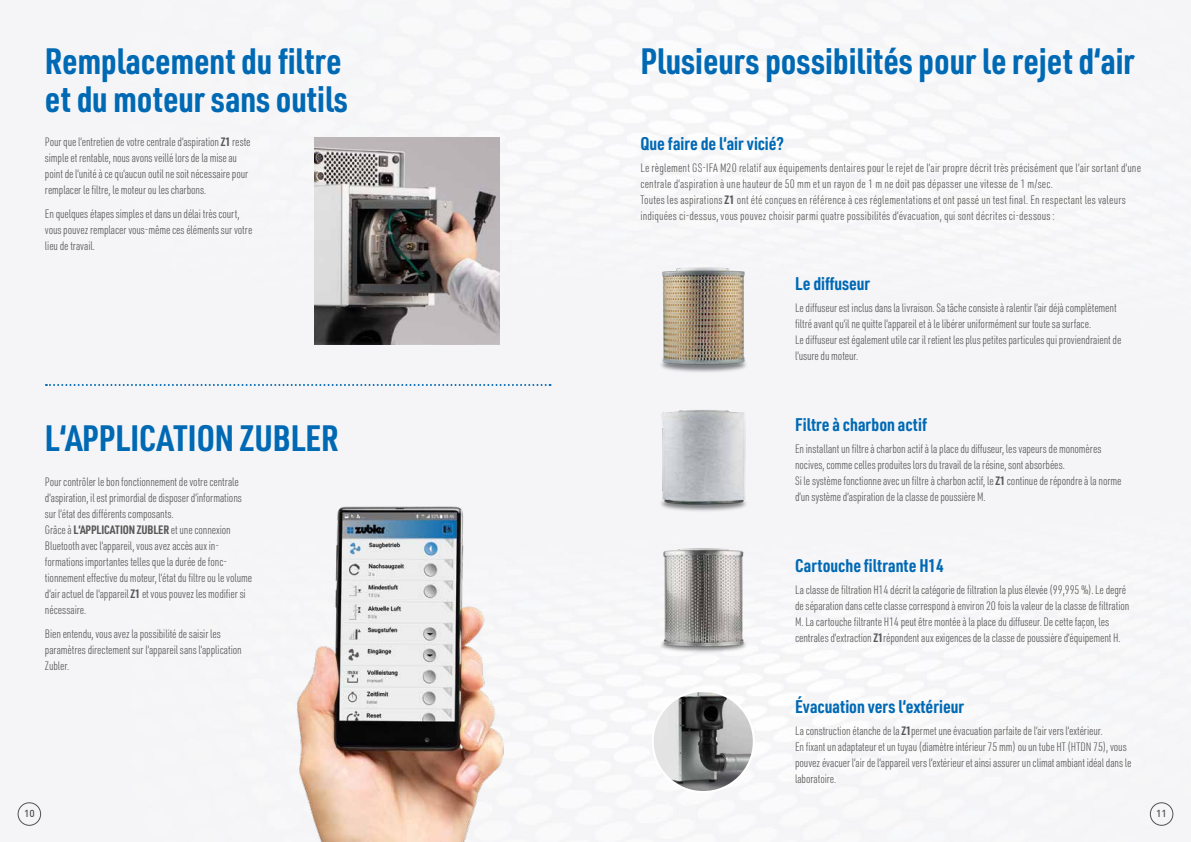
<style>
.page{position:relative;width:1191px;height:842px;background:#fff}
.page>*{position:absolute;margin:0;border:0;box-sizing:border-box;transform-origin:0 0}
.t1{font:700 36px/38px "URWDIN Cond";color:#0069b4}
.t2{font:700 18px "URWDIN Cond";color:#0069b4}
.t3{font:300 12px/16px "URWDIN Cond";letter-spacing:-.01em;color:#575756}
.t4{font:300 12px/16px "URWDIN Cond";letter-spacing:.01em;color:#575756}
.t5{font:500 10px "DIN";color:#545051}
.s1{font-weight:700}
</style>
<div class="page">
<div style="left:17px;top:0;width:1174px;height:842px;background:#f5f5f8"></div>
<div style="left:18px;top:802px;width:23px;height:24px;border:1px solid #545051;border-radius:50%"></div>
<div style="left:1150px;top:802px;width:23px;height:24px;border:1px solid #545051;border-radius:50%"></div>
<img style="left:315px;top:137px;width:185px;height:207px">
<svg style="left:46px;top:384px;width:504px;height:2px"></svg>
<img style="left:246px;top:478px;width:264px;height:364px">
<img style="left:640px;top:257px;width:126px;height:124px">
<img style="left:640px;top:539px;width:126px;height:123px">
<img style="left:652px;top:691px;width:102px;height:101px;border-radius:51px">
<div style="left:651px;top:690px;width:104px;height:103px;border:2px solid #fff;border-radius:50%"></div>
<img style="left:640px;top:398px;width:126px;height:123px">
<h1 class="t1" style="left:45px;top:40px;width:304px">Remplacement du filtre et du moteur sans outils</h1>
<p class="t3" style="left:45px;top:133px;width:207px">Pour que l‘entretien de votre centrale d‘aspiration <span class="s1">Z1</span> reste simple et rentable, nous avons veillé lors de la mise au point de l‘unité à ce qu‘aucun outil ne soit nécessaire pour remplacer le filtre, le moteur ou les charbons.</p>
<p class="t3" style="left:45px;top:205px;width:209px">En quelques étapes simples et dans un délai très court, vous pouvez remplacer vous-même ces éléments sur votre lieu de travail.</p>
<h1 class="t1" style="left:45px;top:418px;width:295px">L‘APPLICATION ZUBLER</h1>
<p class="t3" style="left:45px;top:474px;width:209px">Pour contrôler le bon fonctionnement de votre centrale d‘aspiration, il est primordial de disposer d‘informations sur l‘état des différents composants.<br>Grâce à <span class="s1">L‘APPLICATION ZUBLER</span> et une connexion Bluetooth avec l‘appareil, vous avez accès aux in&shy;formations importantes telles que la durée de fonc&shy;tionnement effective du moteur, l‘état du filtre ou le volume d‘air actuel de l‘appareil <span class="s1">Z1</span> et vous pouvez les modifier si nécessaire.</p>
<p class="t3" style="left:45px;top:625px;width:198px">Bien entendu, vous avez la possibilité de saisir les paramètres directement sur l‘appareil sans l‘application<br>Zubler.</p>
<h1 class="t1" style="left:640px;top:40px;width:496px">Plusieurs possibilités pour le rejet d‘air</h1>
<h2 class="t2" style="left:640px;top:132px;width:145px">Que faire de l‘air vicié?</h2>
<p class="t4" style="left:640px;top:160px;width:502px">Le règlement GS-IFA M20 relatif aux équipements dentaires pour le rejet de l‘air propre décrit très précisément que l‘air sortant d‘une centrale d‘aspiration à une hauteur de 50 mm et un rayon de 1 m ne doit pas dépasser une vitesse de 1 m/sec.<br>Toutes les aspirations <span class="s1">Z1</span> ont été conçues en référence à ces réglementations et ont passé un test final. En respectant les valeurs indiquées ci-dessus, vous pouvez choisir parmi quatre possibilités d‘évacuation, qui sont décrites ci-dessous :</p>
<h2 class="t2" style="left:795px;top:272px;width:76px">Le diffuseur</h2>
<p class="t3" style="left:795px;top:300px;width:328px">Le diffuseur est inclus dans la livraison. Sa tâche consiste à ralentir l‘air déjà complètement filtré avant qu‘il ne quitte l‘appareil et à le libérer uniformément sur toute sa surface.<br>Le diffuseur est également utile car il retient les plus petites particules qui proviendraient de l‘usure du moteur.</p>
<h2 class="t2" style="left:795px;top:412px;width:133px">Filtre à charbon actif</h2>
<p class="t3" style="left:795px;top:440px;width:328px">En installant un filtre à charbon actif à la place du diffuseur, les vapeurs de monomères nocives, comme celles produites lors du travail de la résine, sont absorbées.<br>Si le système fonctionne avec un filtre à charbon actif, le <span class="s1">Z1</span> continue de répondre à la norme d‘un système d‘aspiration de la classe de poussière M.</p>
<h2 class="t2" style="left:795px;top:553px;width:150px">Cartouche filtrante H14</h2>
<p class="t3" style="left:795px;top:581px;width:336px">La classe de filtration H14 décrit la catégorie de filtration la plus élevée (99,995 %). Le degré de séparation dans cette classe correspond à environ 20 fois la valeur de la classe de filtration M. La cartouche filtrante H14 peut être montée à la place du diffuseur. De cette façon, les centrales d‘extraction <span class="s1">Z1</span>répondent aux exigences de la classe de poussière d‘équipement H.</p>
<h2 class="t2" style="left:795px;top:694px;width:171px">Évacuation vers l‘extérieur</h2>
<p class="t3" style="left:795px;top:722px;width:338px">La construction étanche de la <span class="s1">Z1</span>permet une évacuation parfaite de l‘air vers l‘extérieur.<br>En fixant un adaptateur et un tuyau (diamètre intérieur 75 mm) ou un tube HT (HTDN 75), vous pouvez évacuer l‘air de l‘appareil vers l‘extérieur et ainsi assurer un climat ambiant idéal dans le laboratoire.</p>
<p class="t5" style="left:24px;top:807px;width:12px">10</p>
<p class="t5" style="left:1156px;top:807px;width:12px">11</p>
</div>
